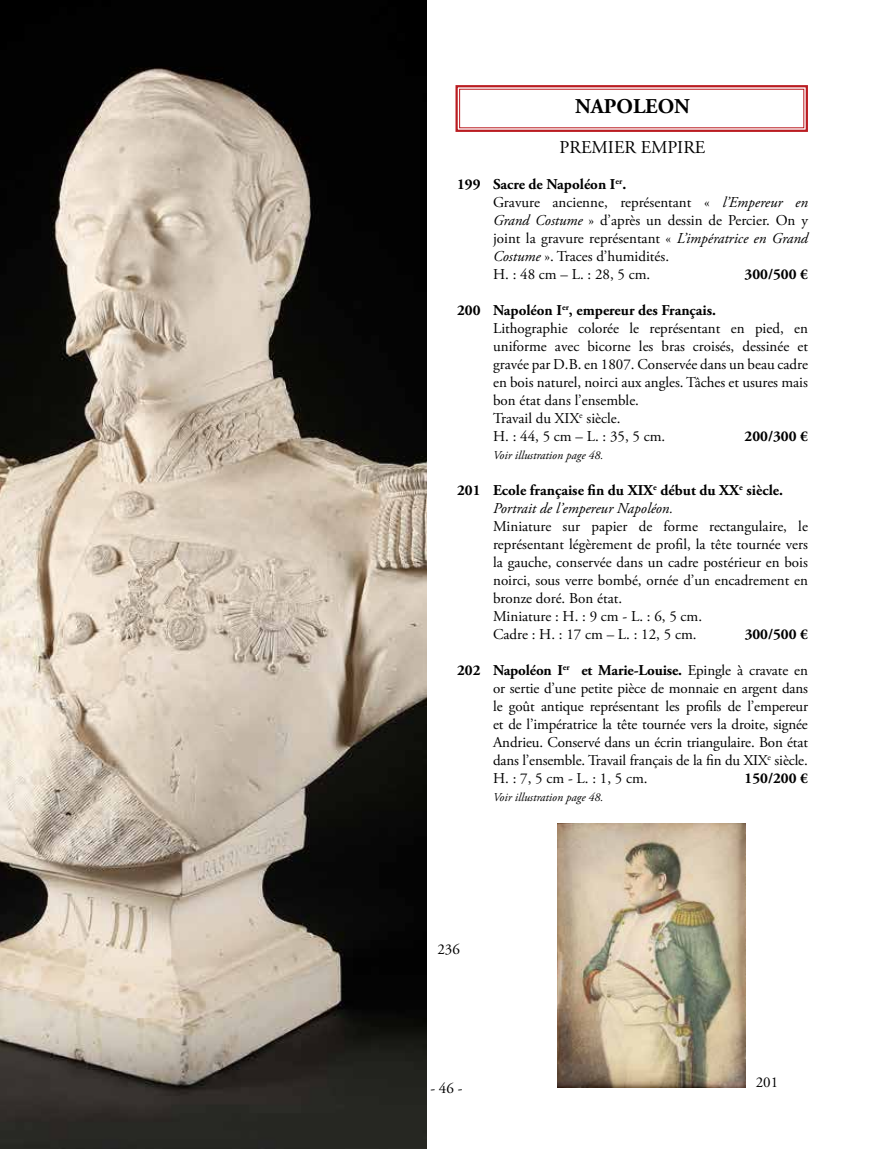
<style>
.page{position:relative;width:893px;height:1149px;background:#fff}
.page>*{position:absolute;margin:0;border:0;box-sizing:border-box;transform-origin:0 0}
.t1{font:700 21px "Adobe Garamond Pro";color:#000}
.t2{font:18px "Adobe Garamond Pro";color:#000}
.t3{font:15px/18px "Adobe Garamond Pro";color:#000}
.t4{font:700 15px/18px "Adobe Garamond Pro";color:#000}
.t5{font:italic 12px "Adobe Garamond Pro";color:#000}
.s1{font-weight:700}
.s2{font-style:italic}
.s3{font-weight:400;font-style:italic}
.s4{font-weight:700;font-style:normal;font-size:15px;color:#fff}
</style>
<div class="page">
<img style="left:0;top:0;width:427px;height:1148px">
<svg style="left:455px;top:85px;width:353px;height:47px"></svg>
<div style="left:459px;top:89px;width:345px;height:39px;border:1px solid #ba1c21"></div>
<img style="left:557px;top:823px;width:188px;height:263px">
<h1 class="t1" style="left:575px;top:94px;width:100px">NAPOLEON</h1>
<p class="t2" style="left:560px;top:136px;width:147px">PREMIER EMPIRE</p>
<p class="t3" style="left:493px;top:175px;width:316px;text-indent:-36px"><span class="s1">199 Sacre de Napoléon I</span><sup>er</sup><span class="s1">.<br></span>Gravure ancienne, représentant « <span class="s2">l’Empereur en Grand Costume</span> » d’après un dessin de Percier. On y joint la gravure représentant « <span class="s2">L’impératrice en Grand Costume</span> ». Traces d’humidités.<br>H. : 48 cm – L. : 28, 5 cm.</p>
<p class="t4" style="left:745px;top:265px;width:65px">300/500 €</p>
<p class="t3" style="left:493px;top:301px;width:316px;text-indent:-36px"><span class="s1">200 Napoléon I</span><sup>er</sup><span class="s1">, empereur des Français.<br></span>Lithographie colorée le représentant en pied, en uniforme avec bicorne les bras croisés, dessinée et gravée par D.B. en 1807. Conservée dans un beau cadre en bois naturel, noirci aux angles. Tâches et usures mais bon état dans l’ensemble.<br>Travail du XIX<sup>e</sup> siècle.<br>H. : 44, 5 cm – L. : 35, 5 cm.</p>
<p class="t4" style="left:745px;top:427px;width:65px">200/300 €</p>
<p class="t5" style="left:493px;top:448px;width:112px">Voir illustration page 48.</p>
<p class="t4" style="left:493px;top:481px;width:291px;text-indent:-36px">201 Ecole française fin du XIX<sup>e</sup> début du XX<sup>e</sup> siècle.<br><span class="s3">Portrait de l’empereur Napoléon.</span></p>
<p class="t3" style="left:493px;top:517px;width:316px">Miniature sur papier de forme rectangulaire, le représentant légèrement de profil, la tête tournée vers la gauche, conservée dans un cadre postérieur en bois noirci, sous verre bombé, ornée d’un encadrement en bronze doré. Bon état.<br>Miniature : H. : 9 cm - L. : 6, 5 cm.<br>Cadre : H. : 17 cm – L. : 12, 5 cm.</p>
<p class="t4" style="left:745px;top:625px;width:65px">300/500 €</p>
<p class="t3" style="left:493px;top:661px;width:316px;text-align:justify;text-indent:-36px"><span class="s1">202 Napoléon I</span><sup>er</sup> <span class="s1">et Marie-Louise.</span> Epingle à cravate en or sertie d’une petite pièce de monnaie en argent dans le goût antique représentant les profils de l’empereur et de l’impératrice la tête tournée vers la droite, signée Andrieu. Conservé dans un écrin triangulaire. Bon état dans l’ensemble. Travail français de la fin du XIX<sup>e</sup> siècle.<br>H. : 7, 5 cm - L. : 1, 5 cm.</p>
<p class="t4" style="left:745px;top:769px;width:65px">150/200 €</p>
<p class="t5" style="left:457px;top:790px;width:148px"><span class="s4">203C</span> Voir illustration page 48.</p>
<p class="t3" style="left:437px;top:940px;width:24px">236</p>
<p class="t3" style="left:430px;top:1079px;width:34px">- 46 -</p>
<p class="t3" style="left:756px;top:1073px;width:24px">201</p>
</div>
